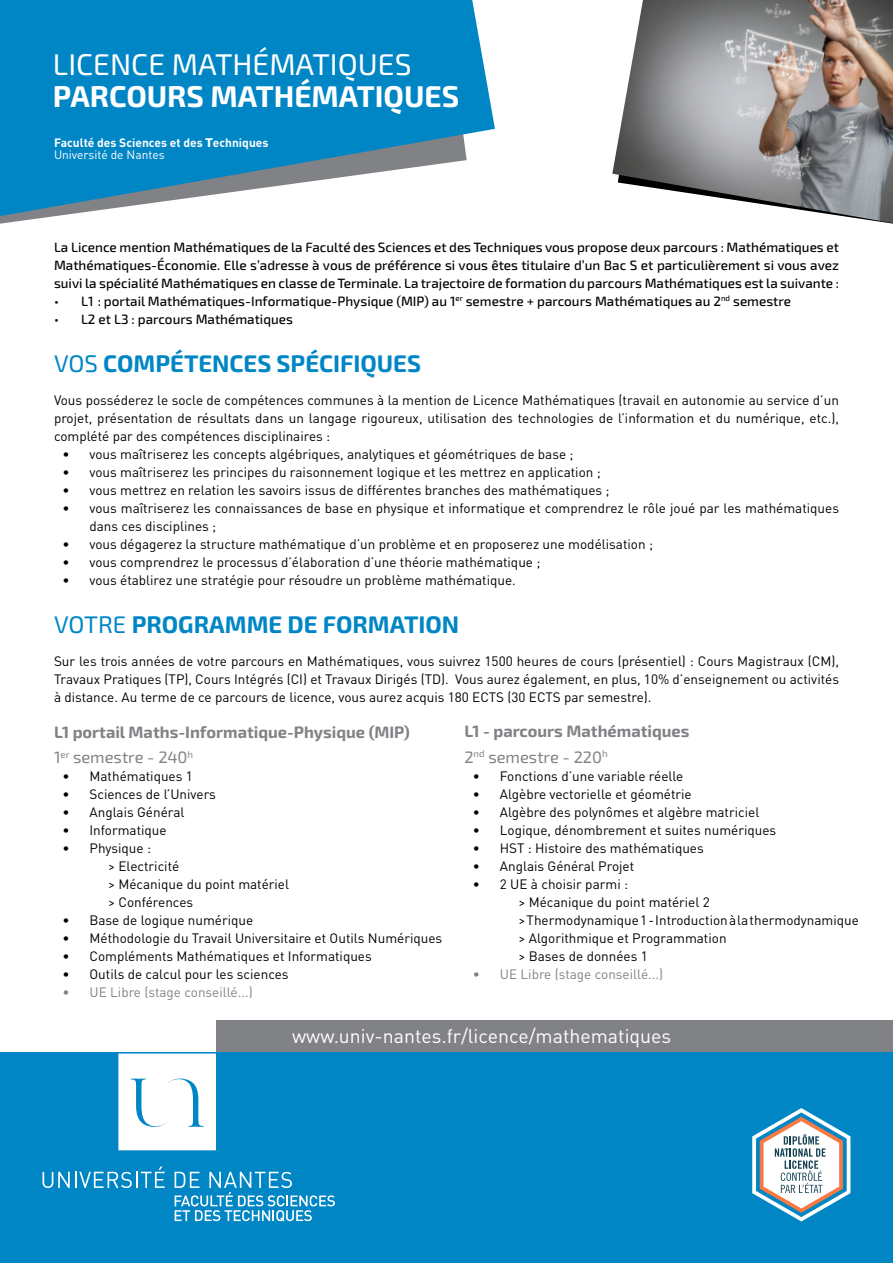
<style>
.page{position:relative;width:893px;height:1263px;background:#fff}
.page>*{position:absolute;margin:0;border:0;box-sizing:border-box;transform-origin:0 0}
.t1{font:700 30px "Exo 2";color:#fff}
.t2{font:30px "Exo 2";color:#fff}
.t3{font:700 24px "Exo 2";color:#0086c5}
.t4{font:19.5px "DIN Pro";color:#fff}
.t5{font:700 16.5px/25.5px "Exo 2";color:#808285}
.t6{font:13.5px/18px "DIN Pro";color:#000}
.t7{font:500 13.5px/18px "Exo 2";color:#000;text-align:justify}
.t8{font:13.5px "DIN Pro";color:#808285}
.t9{font:700 12px/12px "DIN Pro";color:#fff}
.s1{font-family:"Tahoma"}
.s2{font-weight:400}
</style>
<div class="page">
<svg style="left:0;top:0;width:495px;height:216px;background:#2e97c8"></svg>
<div style="left:216px;top:1020px;width:677px;height:47px;background:#808285"></div>
<div style="left:0;top:1052px;width:893px;height:211px;background:#0086c5"></div>
<svg style="left:43px;top:1166px;width:122px;height:22px"></svg>
<svg style="left:118px;top:1053px;width:98px;height:97px;background:#edf6fa"></svg>
<svg style="left:175px;top:1172px;width:160px;height:49px"></svg>
<img style="left:612px;top:0;width:281px;height:223px">
<svg style="left:752px;top:1108px;width:98px;height:113px"></svg>
<h1 class="t2" style="left:53px;top:47px;width:360px">LICENCE MATHÉMATIQUES</h1>
<h1 class="t1" style="left:53px;top:78px;width:408px">PARCOURS MATHÉMATIQUES</h1>
<p class="t9" style="left:54px;top:136px;width:216px">Faculté des Sciences et des <span class="s1">T</span>echniques<br><span class="s2">Université de Nantes</span></p>
<p class="t7" style="left:54px;top:238px;width:786px">La Licence mention Mathématiques de la Faculté des Sciences et des Techniques vous propose deux parcours : Mathématiques et Mathématiques-économie. Elle s’adresse à vous de préférence si vous êtes titulaire d’un Bac S et particulièrement si vous avez suivi la spécialité Mathématiques en classe de Terminale. La trajectoire de formation du parcours Mathématiques est la suivante :</p>
<p class="t7" style="left:54px;top:292px;width:739px">• L1 : portail Mathématiques-Informatique-Physique (MIP) au 1<sup>er</sup> semestre + parcours Mathématiques au 2<sup>nd</sup> semestre</p>
<p class="t7" style="left:54px;top:310px;width:240px">• L2 et L3 : parcours Mathématiques</p>
<h2 class="t3" style="left:54px;top:349px;width:368px"><span class="s2">VOS</span> COMPÉTENCES SPÉCIFIQUES</h2>
<p class="t6" style="left:54px;top:390px;width:786px;text-align:justify">Vous posséderez le socle de compétences communes à la mention de Licence Mathématiques (travail en autonomie au service d’un projet, présentation de résultats dans un langage rigoureux, utilisation des technologies de l’information et du numérique, etc.), complété par des compétences disciplinaires :</p>
<p class="t6" style="left:63px;top:444px;width:513px">• vous maîtriserez les concepts algébriques, analytiques et géométriques de base ;</p>
<p class="t6" style="left:63px;top:462px;width:540px">• vous maîtriserez les principes du raisonnement logique et les mettrez en application ;</p>
<p class="t6" style="left:63px;top:480px;width:549px">• vous mettrez en relation les savoirs issus de différentes branches des mathématiques ;</p>
<p class="t6" style="left:90px;top:498px;width:751px;text-indent:-27px">• vous maîtriserez les connaissances de base en physique et informatique et comprendrez le rôle joué par les mathématiques dans ces disciplines ;</p>
<p class="t6" style="left:63px;top:534px;width:592px">• vous dégagerez la structure mathématique d’un problème et en proposerez une modélisation ;</p>
<p class="t6" style="left:63px;top:552px;width:479px">• vous comprendrez le processus d’élaboration d’une théorie mathématique ;</p>
<p class="t6" style="left:63px;top:570px;width:455px">• vous établirez une stratégie pour résoudre un problème mathématique.</p>
<h2 class="t3" style="left:54px;top:610px;width:407px"><span class="s2">VOTRE</span> PROGRAMME DE FORMATION</h2>
<p class="t6" style="left:54px;top:651px;width:786px;text-align:justify">Sur les trois années de votre parcours en Mathématiques, vous suivrez 1500 heures de cours (présentiel) : Cours Magistraux (CM), Travaux Pratiques (TP), Cours Intégrés (CI) et Travaux Dirigés (TD). Vous aurez également, en plus, 10% d’enseignement ou activités à distance. Au terme de ce parcours de licence, vous aurez acquis 180 ECTS (30 ECTS par semestre).</p>
<p class="t5" style="left:54px;top:720px;width:357px">L1 PORTAIL MATHS-INFORMATIQUE-PHYSIQUE (MIP)<br><span class="s2">1</span><sup>ER</sup> <span class="s2">SEMESTRE - 240</span><sup>H</sup></p>
<p class="t6" style="left:63px;top:766px;width:132px">• Mathématiques 1</p>
<p class="t6" style="left:63px;top:784px;width:155px">• Sciences de l’Univers</p>
<p class="t6" style="left:63px;top:802px;width:123px">• Anglais Général</p>
<p class="t6" style="left:63px;top:820px;width:106px">• Informatique</p>
<p class="t6" style="left:108px;top:838px;width:183px;text-indent:-45px">• Physique :<br>&gt; Electricité<br>&gt; Mécanique du point matériel &gt; Conférences</p>
<p class="t6" style="left:63px;top:910px;width:192px">• Base de logique numérique</p>
<p class="t6" style="left:63px;top:928px;width:381px">• Méthodologie du Travail Universitaire et Outils Numériques</p>
<p class="t6" style="left:63px;top:946px;width:311px">• Compléments Mathématiques et Informatiques</p>
<p class="t6" style="left:63px;top:964px;width:228px">• Outils de calcul pour les sciences</p>
<p class="t8" style="left:63px;top:982px;width:192px">• UE Libre (stage conseillé...)</p>
<p class="t5" style="left:464px;top:719px;width:227px">L1 - PARCOURS MATHÉMATIQUES<br><span class="s2">2</span><sup>ND</sup> <span class="s2">SEMESTRE - 220</span><sup>H</sup></p>
<p class="t6" style="left:473px;top:765px;width:212px">• Fonctions d’une variable réelle</p>
<p class="t6" style="left:473px;top:783px;width:220px">• Algèbre vectorielle et géométrie</p>
<p class="t6" style="left:473px;top:801px;width:288px">• Algèbre des polynômes et algèbre matriciel</p>
<p class="t6" style="left:473px;top:819px;width:305px">• Logique, dénombrement et suites numériques</p>
<p class="t6" style="left:473px;top:837px;width:232px">• HST : Histoire des mathématiques</p>
<p class="t6" style="left:473px;top:855px;width:163px">• Anglais Général Projet</p>
<p class="t6" style="left:518px;top:873px;width:342px;text-indent:-45px">• 2 UE à choisir parmi :<br>&gt; Mécanique du point matériel 2<br>&gt; Thermodynamique 1 - Introduction à la thermodynamique &gt; Algorithmique et Programmation<br>&gt; Bases de données 1</p>
<p class="t8" style="left:473px;top:963px;width:192px">• UE Libre (stage conseillé...)</p>
<h3 class="t4" style="left:292px;top:1020px;width:381px">www.univ-nantes.fr/licence/mathematiques</h3>
</div>
